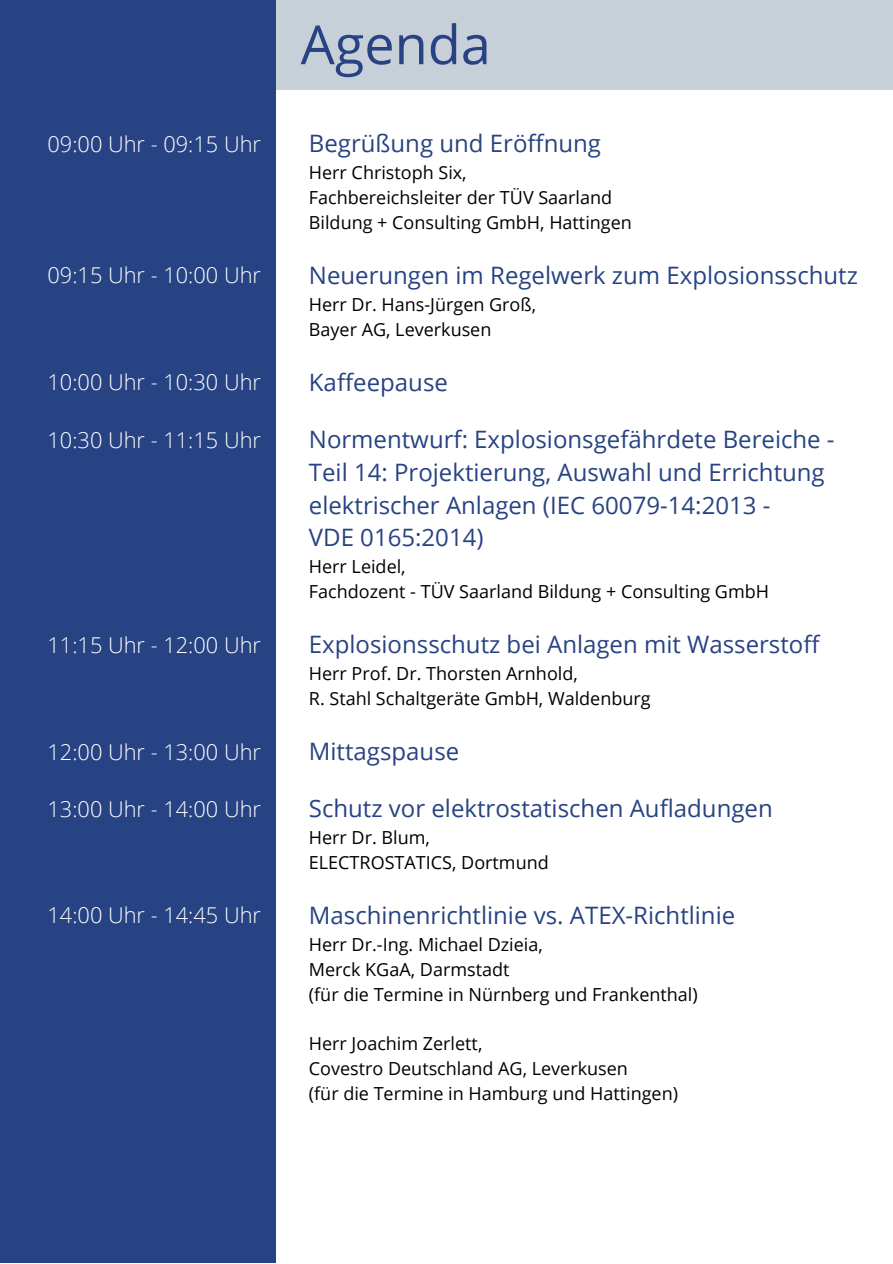
<style>
.page{position:relative;width:893px;height:1264px;background:#fff}
.page>*{position:absolute;margin:0;border:0;box-sizing:border-box;transform-origin:0 0}
.t1{font:54px "Open Sans";color:#284383}
.t2{font:24px/32.7px "Open Sans";color:#284383}
.t3{font:300 21.75px "Open Sans";color:#fff}
.t4{font:18px "Open Sans";color:#000}
</style>
<div class="page">
<div style="left:275px;top:0;width:617px;height:89px;background:#c7d0d8"></div>
<div style="left:0;top:0;width:275px;height:1262px;background:#284383"></div>
<p class="t3" style="left:48px;top:129px;width:215px">09:00 Uhr - 09:15 Uhr</p>
<p class="t3" style="left:48px;top:259px;width:215px">09:15 Uhr - 10:00 Uhr</p>
<p class="t3" style="left:48px;top:367px;width:215px">10:00 Uhr - 10:30 Uhr</p>
<p class="t3" style="left:48px;top:424px;width:215px">10:30 Uhr - 11:15 Uhr</p>
<p class="t3" style="left:48px;top:629px;width:215px">11:15 Uhr - 12:00 Uhr</p>
<p class="t3" style="left:48px;top:737px;width:215px">12:00 Uhr - 13:00 Uhr</p>
<p class="t3" style="left:48px;top:793px;width:215px">13:00 Uhr - 14:00 Uhr</p>
<p class="t3" style="left:48px;top:900px;width:215px">14:00 Uhr - 14:45 Uhr</p>
<p class="t1" style="left:300px;top:7px;width:192px">Agenda</p>
<p class="t2" style="left:309px;top:126px;width:294px">Begrüßung und Eröffnung</p>
<p class="t4" style="left:309px;top:160px;width:159px">Herr Christoph Six,</p>
<p class="t4" style="left:309px;top:185px;width:305px">Fachbereichsleiter der TÜV Saarland</p>
<p class="t4" style="left:309px;top:209px;width:324px">Bildung + Consulting GmbH, Hattingen</p>
<p class="t2" style="left:309px;top:258px;width:550px">Neuerungen im Regelwerk zum Explosionsschutz</p>
<p class="t4" style="left:309px;top:292px;width:229px">Herr Dr. Hans-Jürgen Groß,</p>
<p class="t4" style="left:309px;top:316px;width:184px">Bayer AG, Leverkusen</p>
<p class="t2" style="left:309px;top:365px;width:140px">Kaffeepause</p>
<p class="t2" style="left:309px;top:422px;width:527px">Normentwurf: Explosionsgefährdete Bereiche -</p>
<p class="t2" style="left:309px;top:455px;width:517px">Teil 14: Projektierung, Auswahl und Errichtung elektrischer Anlagen (IEC 60079-14:2013 -</p>
<p class="t2" style="left:309px;top:520px;width:176px">VDE 0165:2014)</p>
<p class="t4" style="left:309px;top:554px;width:98px">Herr Leidel,</p>
<p class="t4" style="left:309px;top:578px;width:461px">Fachdozent - TÜV Saarland Bildung + Consulting GmbH</p>
<p class="t2" style="left:309px;top:627px;width:512px">Explosionsschutz bei Anlagen mit Wasserstoff</p>
<p class="t4" style="left:309px;top:661px;width:270px">Herr Prof. Dr. Thorsten Arnhold,</p>
<p class="t4" style="left:309px;top:685px;width:343px">R. Stahl Schaltgeräte GmbH, Waldenburg</p>
<p class="t2" style="left:309px;top:734px;width:152px">Mittagspause</p>
<p class="t2" style="left:309px;top:791px;width:465px">Schutz vor elektrostatischen Aufladungen</p>
<p class="t4" style="left:309px;top:825px;width:122px">Herr Dr. Blum,</p>
<p class="t4" style="left:309px;top:850px;width:241px">ELECTROSTATICS, Dortmund</p>
<p class="t2" style="left:309px;top:898px;width:428px">Maschinenrichtlinie vs. ATEX-Richtlinie</p>
<p class="t4" style="left:309px;top:932px;width:235px">Herr Dr.-Ing. Michael Dzieia,</p>
<p class="t4" style="left:309px;top:956px;width:202px">Merck KGaA, Darmstadt</p>
<p class="t4" style="left:309px;top:981px;width:390px">(für die Termine in Nürnberg und Frankenthal)</p>
<p class="t4" style="left:309px;top:1031px;width:175px">Herr Joachim Zerlett,</p>
<p class="t4" style="left:309px;top:1055px;width:320px">Covestro Deutschland AG, Leverkusen</p>
<p class="t4" style="left:309px;top:1080px;width:370px">(für die Termine in Hamburg und Hattingen)</p>
</div>
